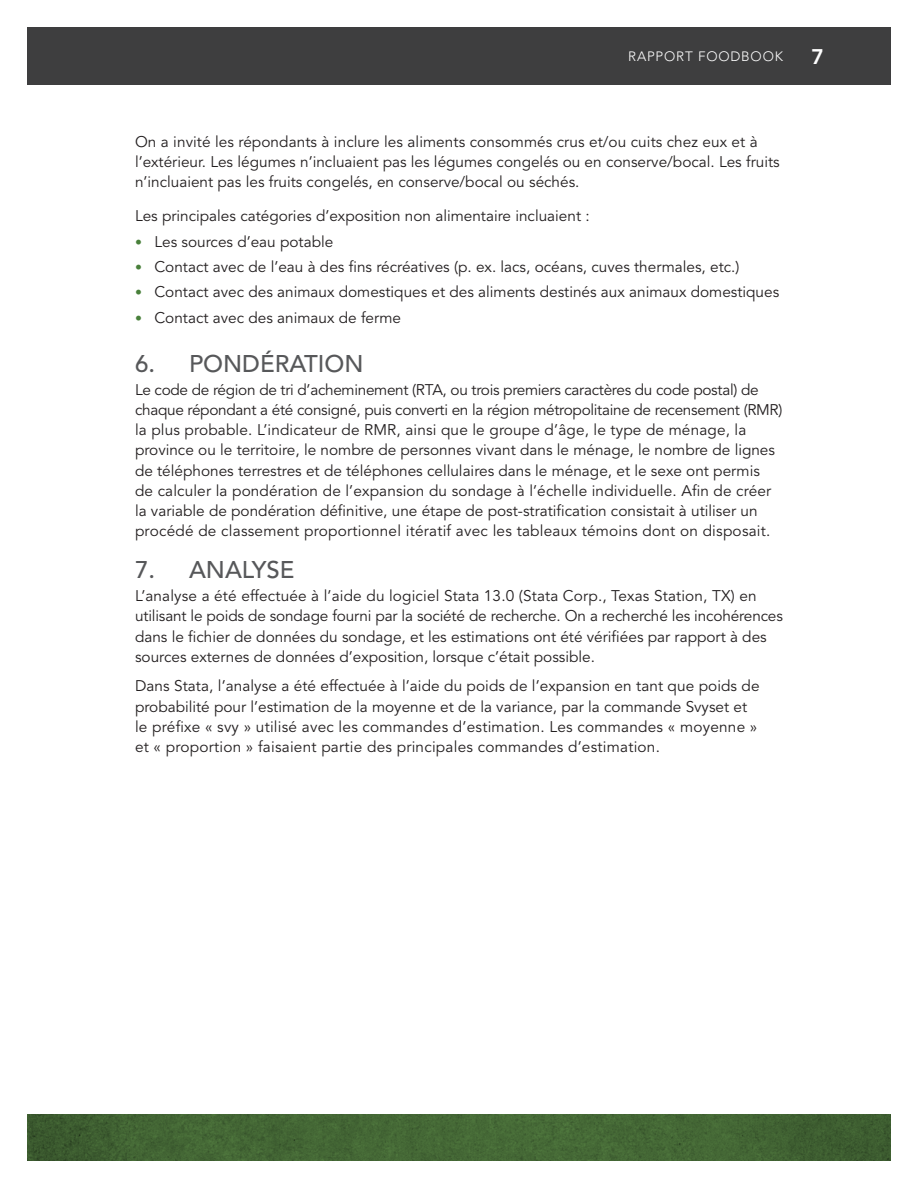
<style>
.page{position:relative;width:918px;height:1188px;background:#fff}
.page>*{position:absolute;margin:0;border:0;box-sizing:border-box;transform-origin:0 0}
.Heading_2{font:500 24px "Avenir LT Std";color:#57585a}
.t1{font:800 21px "Avenir LT Std";color:#fff}
.BODY_-_Last{font:15.3px/20.2px "Avenir LT Std";color:#231f20}
.BODY{font:15.3px/20.2px "Avenir LT Std";color:#231f20}
.t2{font:300 13.5px "Avenir LT Std";letter-spacing:.06em;color:#fff}
.s1{font-size:13.8px;color:#49803b}
</style>
<div class="page">
<svg style="left:27px;top:1115px;width:864px;height:46px;background:#426433"></svg>
<div style="left:778px;top:27px;width:113px;height:57px;background:#3e3e3f"></div>
<div style="left:27px;top:27px;width:756px;height:57px;background:#3e3e3f"></div>
<p class="t2" style="left:628px;top:48px;width:156px">RAPPORT FOODBOOK</p>
<h2 class="t1" style="left:811px;top:44px;width:14px">7</h2>
<p class="BODY_-_Last" style="left:135px;top:132px;width:646px">On a invité les répondants à inclure les aliments consommés crus et/ou cuits chez eux et à l’extérieur. Les légumes n’incluaient pas les légumes congelés ou en conserve/bocal. Les fruits n’incluaient pas les fruits congelés, en conserve/bocal ou séchés.</p>
<p class="BODY" style="left:135px;top:206px;width:456px">Les principales catégories d’exposition non alimentaire incluaient :</p>
<p class="BODY_-_Last" style="left:135px;top:232px;width:200px"><span class="s1">•</span> Les sources d’eau potable</p>
<p class="BODY_-_Last" style="left:135px;top:257px;width:606px"><span class="s1">•</span> Contact avec de l’eau à des fins récréatives (p. ex. lacs, océans, cuves thermales, etc.)</p>
<p class="BODY_-_Last" style="left:135px;top:282px;width:646px"><span class="s1">•</span> Contact avec des animaux domestiques et des aliments destinés aux animaux domestiques</p>
<p class="BODY_-_Last" style="left:135px;top:308px;width:268px"><span class="s1">•</span> Contact avec des animaux de ferme</p>
<h2 class="Heading_2" style="left:135px;top:349px;width:230px">6. PONDÉRATION</h2>
<p class="BODY_-_Last" style="left:135px;top:380px;width:649px">Le code de région de tri d’acheminement (RTA, ou trois premiers caractères du code postal) de chaque répondant a été consigné, puis converti en la région métropolitaine de recensement (RMR) la plus probable. L’indicateur de RMR, ainsi que le groupe d’âge, le type de ménage, la province ou le territoire, le nombre de personnes vivant dans le ménage, le nombre de lignes de téléphones terrestres et de téléphones cellulaires dans le ménage, et le sexe ont permis<br>de calculer la pondération de l’expansion du sondage à l’échelle individuelle. Afin de créer la variable de pondération définitive, une étape de post-stratification consistait à utiliser un procédé de classement proportionnel itératif avec les tableaux témoins dont on disposait.</p>
<h2 class="Heading_2" style="left:135px;top:556px;width:161px">7. ANALYSE</h2>
<p class="BODY" style="left:135px;top:586px;width:649px">L’analyse a été effectuée à l’aide du logiciel Stata 13.0 (Stata Corp., Texas Station, TX) en utilisant le poids de sondage fourni par la société de recherche. On a recherché les incohérences dans le fichier de données du sondage, et les estimations ont été vérifiées par rapport à des sources externes de données d’exposition, lorsque c’était possible.</p>
<p class="BODY" style="left:135px;top:676px;width:626px">Dans Stata, l’analyse a été effectuée à l’aide du poids de l’expansion en tant que poids de probabilité pour l’estimation de la moyenne et de la variance, par la commande Svyset et le préfixe « svy » utilisé avec les commandes d’estimation. Les commandes « moyenne » et « proportion » faisaient partie des principales commandes d’estimation.</p>
</div>
